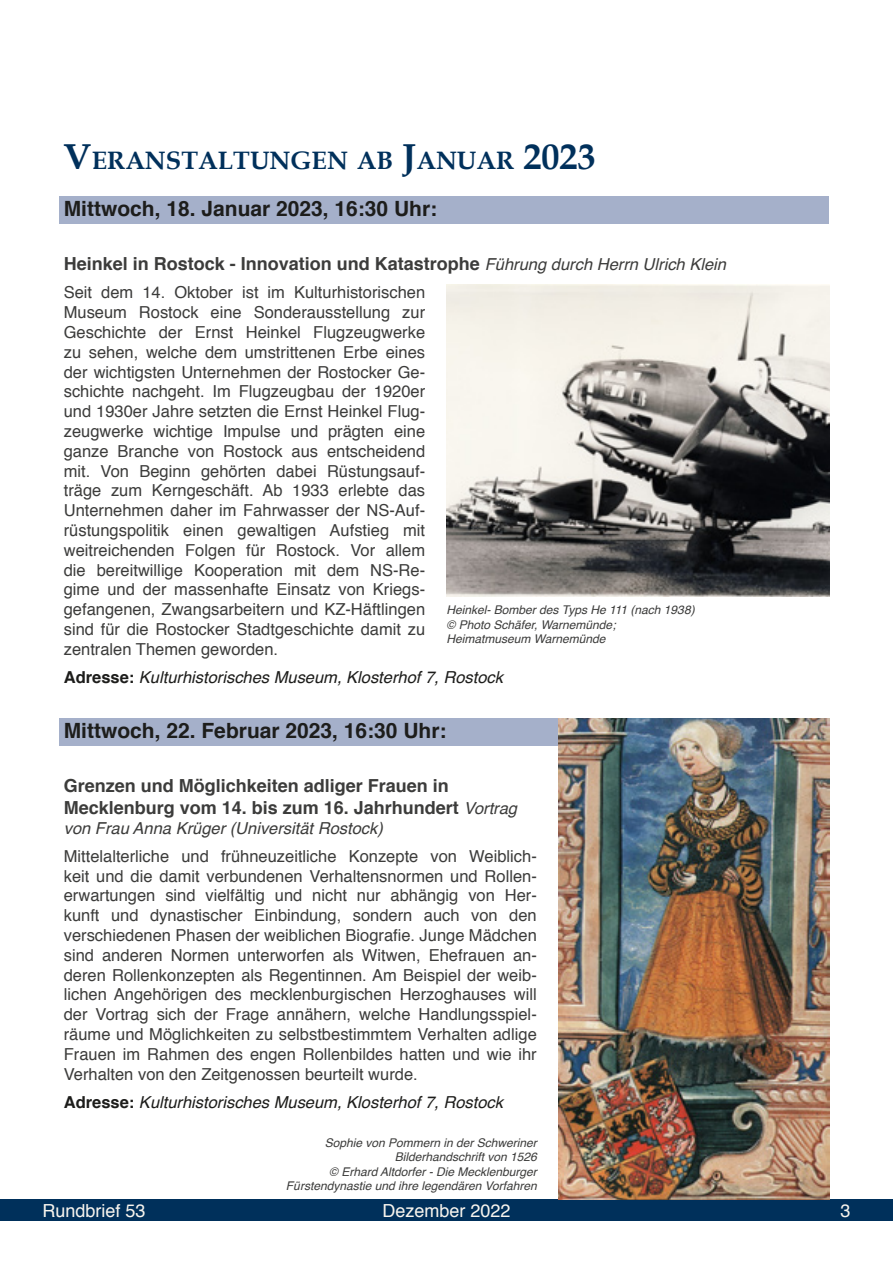
<style>
.page{position:relative;width:893px;height:1263px;background:#fff}
.page>*{position:absolute;margin:0;border:0;box-sizing:border-box;transform-origin:0 0}
.t1{font:700 25.2px "Book Antiqua";color:#00305b}
.t2{font:700 21px "Helvetica";color:#1d1d1b}
.t3{font:700 18px/21.6px "Helvetica";color:#3c3c3b}
.t4{font:18px "Helvetica";color:#f9f5ee}
.t5{font:16.5px/19.8px "Helvetica";color:#3c3c3b;text-align:justify}
.t6{font:italic 16.5px "Helvetica";color:#1d1d1b}
.t7{font:italic 16.5px "Helvetica";color:#3c3c3b}
.t8{font:italic 12px/14.4px "Helvetica";color:#3c3c3b}
.s1{font-size:36px}
.s2{font-weight:400;font-style:italic;font-size:16.5px}
.s3{font-weight:700;font-style:normal}
</style>
<div class="page">
<div style="left:0;top:1199px;width:893px;height:21px;background:#00305b"></div>
<div style="left:60px;top:196px;width:769px;height:28px;background:#a5b0ca"></div>
<div style="left:60px;top:718px;width:769px;height:28px;background:#a5b0ca"></div>
<img style="left:446px;top:285px;width:383px;height:311px">
<img style="left:558px;top:719px;width:271px;height:480px">
<h1 class="t1" style="left:64px;top:143px;width:533px"><span class="s1">V</span>ERANSTALTUNGEN AB <span class="s1">J</span>ANUAR <span class="s1">2023</span></h1>
<p class="t2" style="left:64px;top:192px;width:375px">Mittwoch, 18. Januar 2023, 16:30 Uhr:</p>
<p class="t3" style="left:64px;top:253px;width:664px">Heinkel in Rostock - Innovation und Katastrophe <span class="s2">Führung durch Herrn Ulrich Klein</span></p>
<p class="t5" style="left:64px;top:283px;width:363px">Seit dem 14. Oktober ist im Kulturhistorischen Museum Rostock eine Sonderausstellung zur Geschichte der Ernst Heinkel Flugzeugwerke zu sehen, welche dem umstrittenen Erbe eines der wichtigsten Unternehmen der Rostocker Ge&shy;schichte nachgeht. Im Flugzeugbau der 1920er und 1930er Jahre setzten die Ernst Heinkel Flug&shy;zeugwerke wichtige Impulse und prägten eine ganze Branche von Rostock aus entscheidend mit. Von Beginn gehörten dabei Rüstungsauf&shy;träge zum Kerngeschäft. Ab 1933 erlebte das Unternehmen daher im Fahrwasser der NS-Auf&shy;rüstungspolitik einen gewaltigen Aufstieg mit weitreichenden Folgen für Rostock. Vor allem die bereitwillige Kooperation mit dem NS-Re&shy;gime und der massenhafte Einsatz von Kriegs&shy;gefangenen, Zwangsarbeitern und KZ-Häftlingen sind für die Rostocker Stadtgeschichte damit zu zentralen Themen geworden.</p>
<p class="t6" style="left:64px;top:664px;width:441px"><span class="s3">Adresse:</span> Kulturhistorisches Museum, Klosterhof 7, Rostock</p>
<p class="t2" style="left:64px;top:714px;width:384px">Mittwoch, 22. Februar 2023, 16:30 Uhr:</p>
<p class="t3" style="left:64px;top:775px;width:455px">Grenzen und Möglichkeiten adliger Frauen in<br>Mecklenburg vom 14. bis zum 16. Jahrhundert <span class="s2">Vortrag</span></p>
<p class="t7" style="left:64px;top:815px;width:321px">von Frau Anna Krüger (Universität Rostock)</p>
<p class="t5" style="left:64px;top:847px;width:475px">Mittelalterliche und frühneuzeitliche Konzepte von Weiblich&shy;keit und die damit verbundenen Verhaltensnormen und Rollen&shy;erwartungen sind vielfältig und nicht nur abhängig von Her&shy;kunft und dynastischer Einbindung, sondern auch von den verschiedenen Phasen der weiblichen Biografie. Junge Mädchen sind anderen Normen unterworfen als Witwen, Ehefrauen an&shy;deren Rollenkonzepten als Regentinnen. Am Beispiel der weib&shy;lichen Angehörigen des mecklenburgischen Herzoghauses will der Vortrag sich der Frage annähern, welche Handlungsspiel&shy;räume und Möglichkeiten zu selbstbestimmtem Verhalten adlige Frauen im Rahmen des engen Rollenbildes hatten und wie ihr Verhalten von den Zeitgenossen beurteilt wurde.</p>
<p class="t6" style="left:64px;top:1089px;width:441px"><span class="s3">Adresse:</span> Kulturhistorisches Museum, Klosterhof 7, Rostock</p>
<p class="t8" style="left:446px;top:603px;width:250px">Heinkel- Bomber des Typs He 111 (nach 1938) © Photo Schäfer, Warnemünde;<br>Heimatmuseum Warnemünde</p>
<p class="t8" style="left:286px;top:1136px;width:252px;text-align:right">Sophie von Pommern in der Schweriner Bilderhandschrift von 1526<br>© Erhard Altdorfer - Die Mecklenburger Fürstendynastie und ihre legendären Vorfahren</p>
<p class="t4" style="left:43px;top:1196px;width:105px">Rundbrief 53</p>
<p class="t4" style="left:382px;top:1196px;width:130px">Dezember 2022</p>
<p class="t4" style="left:840px;top:1196px;width:12px">3</p>
</div>
